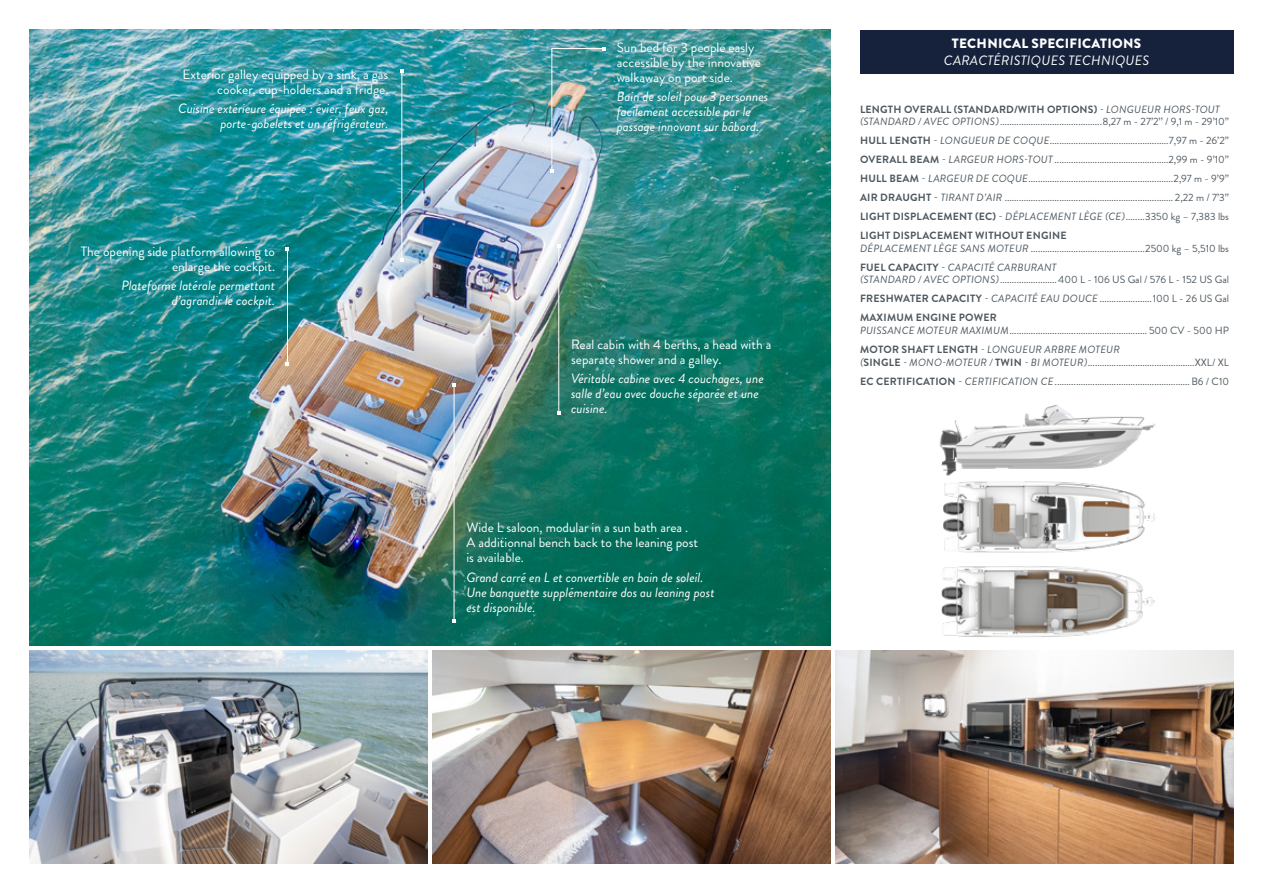
<style>
.page{position:relative;width:1263px;height:893px;background:#fff}
.page>*{position:absolute;margin:0;border:0;box-sizing:border-box;transform-origin:0 0}
.t1{font:italic 13.5px/15px "Brandon Grotesque";color:#fff}
.t2{font:13.5px/15px "Brandon Grotesque";color:#fff}
.t3{font:italic 13.5px "Brandon Grotesque";letter-spacing:.02em;color:#fff}
.t4{font:900 13.5px "Brandon Grotesque";letter-spacing:.02em;color:#fff}
.t5{font:10.5px/18.9px "Brandon Grotesque";color:#4d5860}
.s1{font-weight:700}
.s2{font-style:italic}
</style>
<div class="page">
<img style="left:30px;top:30px;width:800px;height:615px">
<img style="left:433px;top:650px;width:397px;height:213px">
<img style="left:836px;top:650px;width:397px;height:213px">
<img style="left:30px;top:650px;width:397px;height:213px">
<hr style="left:454px;top:385px;width:1px;height:236px;background:#fff">
<svg style="left:452px;top:383px;width:4px;height:4px"></svg>
<img style="left:550px;top:47px;width:56px;height:126px">
<hr style="left:558px;top:246px;width:1px;height:167px;background:#fff">
<hr style="left:401px;top:71px;width:1px;height:189px;background:#fff">
<hr style="left:287px;top:249px;width:1px;height:115px;background:#fff">
<div style="left:860px;top:30px;width:373px;height:44px;background:#16223c"></div>
<img style="left:939px;top:405px;width:217px;height:71px">
<img style="left:941px;top:481px;width:214px;height:156px">
<p class="t2" style="left:183px;top:67px;width:207px;text-align:right">Exterior galley equipped by a sink, a gas cooker, cup-holders and a fridge.</p>
<p class="t1" style="left:178px;top:101px;width:212px;text-align:right">Cuisine extérieure équipée : évier, feux gaz, porte-gobelets et un réfrigérateur.</p>
<p class="t2" style="left:81px;top:244px;width:196px;text-align:right">The opening side platform allowing to enlarge the cockpit.</p>
<p class="t1" style="left:121px;top:278px;width:155px;text-align:right">Plateforme latérale permettant d’agrandir le cockpit.</p>
<p class="t2" style="left:617px;top:40px;width:146px">Sun bed for 3 people easly accessible by the innovative walkaway on port side.</p>
<p class="t1" style="left:617px;top:89px;width:153px">Bain de soleil pour 3 personnes facilement accessible par le passage innovant sur bâbord.</p>
<p class="t2" style="left:571px;top:337px;width:202px">Real cabin with 4 berths, a head with a separate shower and a galley.</p>
<p class="t1" style="left:571px;top:371px;width:194px">Véritable cabine avec 4 couchages, une salle d’eau avec douche séparée et une cuisine.</p>
<p class="t2" style="left:466px;top:520px;width:233px">Wide L saloon, modular in a sun bath area .<br>A additionnal bench back to the leaning post is available.</p>
<p class="t1" style="left:466px;top:570px;width:250px">Grand carré en L et convertible en bain de soleil.<br>Une banquette supplémentaire dos au leaning post est disponible.</p>
<p class="t4" style="left:952px;top:34px;width:191px">TECHNICAL SPECIFICATIONS</p>
<p class="t3" style="left:944px;top:51px;width:207px">CARACTÉRISTIQUES TECHNIQUES</p>
<p class="t5" style="left:860px;top:103px;width:371px;line-height:12.6px"><span class="s1">LENGTH OVERALL (STANDARD/WITH OPTIONS)</span> <span class="s2">- LONGUEUR HORS-TOUT (STANDARD / AVEC OPTIONS)</span>...........................................8,27 m - 27’2’’ / 9,1 m - 29’10’’</p>
<p class="t5" style="left:860px;top:131px;width:370px;text-align:justify"><span class="s1">HULL LENGTH</span> - <span class="s2">LONGUEUR DE COQUE</span>..................................................7,97 m - 26’2’’ <span class="s1">OVERALL BEAM</span> - <span class="s2">LARGEUR HORS-TOUT</span> ................................................2,99 m - 9’10’’ <span class="s1">HULL BEAM</span> - <span class="s2">LARGEUR DE COQUE</span>.............................................................2,97 m - 9’9’’ <span class="s1">AIR DRAUGHT</span> - <span class="s2">TIRANT D’AIR</span> ....................................................................... 2,22 m / 7’3’’ <span class="s1">LIGHT DISPLACEMENT (EC)</span> - <span class="s2">DÉPLACEMENT LÈGE (CE)</span>........3350 kg – 7,383 lbs <span class="s1">LIGHT DISPLACEMENT WITHOUT ENGINE</span></p>
<p class="t5" style="left:860px;top:239px;width:370px"><span class="s2">DÉPLACEMENT LÈGE SANS MOTEUR</span> ................................................2500 kg – 5,510 lbs<br><span class="s1">FUEL CAPACITY</span> - <span class="s2">CAPACITÉ CARBURANT</span></p>
<p class="t5" style="left:860px;top:271px;width:371px;text-align:justify"><span class="s2">(STANDARD / AVEC OPTIONS)</span>........................400 L - 106 US Gal / 576 L - 152 US Gal <span class="s1">FRESHWATER CAPACITY</span> - <span class="s2">CAPACITÉ EAU DOUCE</span> ......................100 L - 26 US Gal <span class="s1">MAXIMUM ENGINE POWER</span></p>
<p class="t5" style="left:860px;top:321px;width:370px"><span class="s2">PUISSANCE MOTEUR MAXIMUM</span>.......................................................... 500 CV - 500 HP<br><span class="s1">MOTOR SHAFT LENGTH</span> <span class="s2">- LONGUEUR ARBRE MOTEUR</span></p>
<p class="t5" style="left:860px;top:353px;width:371px"><span class="s2">(</span><span class="s1">SINGLE</span> <span class="s2">- MONO-MOTEUR /</span> <span class="s1">TWIN</span> <span class="s2">- BI MOTEUR)</span>.............................................XXL/ XL<br><span class="s1">EC CERTIFICATION</span> - <span class="s2">CERTIFICATION CE</span>.........................................................B6 / C10</p>
</div>
